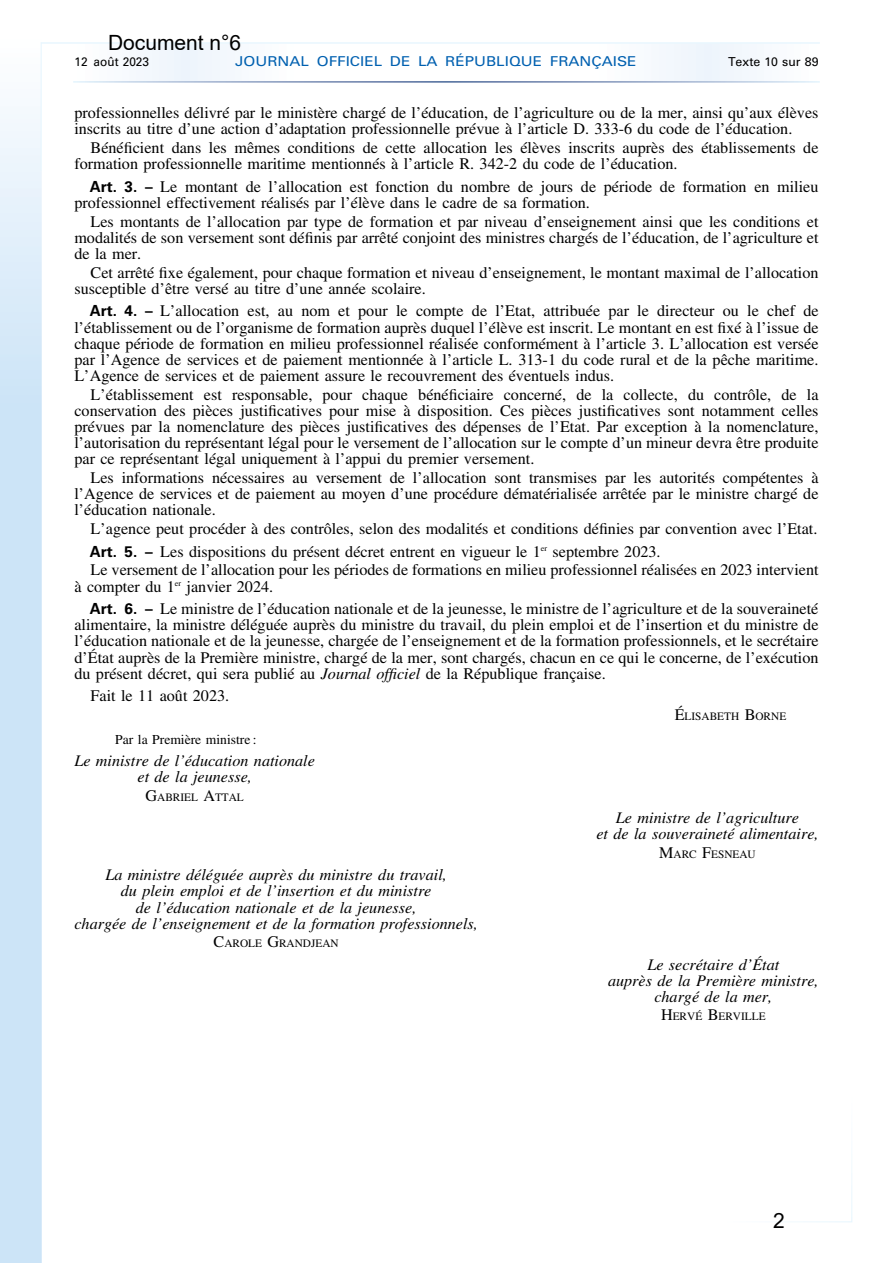
<style>
.page{position:relative;width:893px;height:1263px;background:#fff}
.page>*{position:absolute;margin:0;border:0;box-sizing:border-box;transform-origin:0 0}
.t1{font:21px "Arial";color:#000}
.t2{font:16.2px/16.2px "Times LT Std";color:#000}
.t3{font:italic 16.2px/16.2px "Times LT Std";color:#000;text-align:center}
.t4{font:13.65px "Univers LT Std";color:#0060b0;scale:1.13 1}
.t5{font:13.65px "Times LT Std";color:#000}
.t6{font:12.3px "Univers LT Std";color:#000}
.t7{font:11.25px "Times LT Std";color:#000}
.s1{font-family:"Univers LT Std";font-weight:700;font-size:15.3px}
.s2{font-style:italic}
.s3{font-size:16.2px}
</style>
<div class="page">
<img style="left:0;top:42px;width:852px;height:1221px">
<p class="t1" style="left:108px;top:28px;width:135px">Document n°6</p>
<p class="t6" style="left:74px;top:54px;width:76px">12 août 2023</p>
<p class="t4" style="left:235px;top:53px;width:357px">JOURNAL OFFICIEL DE LA RÉPUBLIQUE FRANÇAISE</p>
<p class="t6" style="left:728px;top:54px;width:92px">Texte 10 sur 89</p>
<p class="t2" style="left:74px;top:105px;width:746px">professionnelles délivré par le ministère chargé de l’éducation, de l’agriculture ou de la mer, ainsi qu’aux élèves inscrits au titre d’une action d’adaptation professionnelle prévue à l’article D. 333-6 du code de l’éducation.</p>
<p class="t2" style="left:74px;top:139px;width:746px;text-indent:16px">Bénéficient dans les mêmes conditions de cette allocation les élèves inscrits auprès des établissements de formation professionnelle maritime mentionnés à l’article R. 342-2 du code de l’éducation.</p>
<p class="t2" style="left:74px;top:178px;width:746px;text-indent:15px"><span class="s1">Art. 3. –</span> Le montant de l’allocation est fonction du nombre de jours de période de formation en milieu professionnel effectivement réalisés par l’élève dans le cadre de sa formation.</p>
<p class="t2" style="left:74px;top:213px;width:746px;text-align:justify;text-indent:16px">Les montants de l’allocation par type de formation et par niveau d’enseignement ainsi que les conditions et modalités de son versement sont définis par arrêté conjoint des ministres chargés de l’éducation, de l’agriculture et de la mer.</p>
<p class="t2" style="left:74px;top:264px;width:746px;text-indent:16px">Cet arrêté fixe également, pour chaque formation et niveau d’enseignement, le montant maximal de l’allocation susceptible d’être versé au titre d’une année scolaire.</p>
<p class="t2" style="left:74px;top:303px;width:746px;text-align:justify;text-indent:15px"><span class="s1">Art. 4. –</span> L’allocation est, au nom et pour le compte de l’Etat, attribuée par le directeur ou le chef de l’établissement ou de l’organisme de formation auprès duquel l’élève est inscrit. Le montant en est fixé à l’issue de chaque période de formation en milieu professionnel réalisée conformément à l’article 3. L’allocation est versée par l’Agence de services et de paiement mentionnée à l’article L. 313-1 du code rural et de la pêche maritime.<br>L’Agence de services et de paiement assure le recouvrement des éventuels indus.</p>
<p class="t2" style="left:74px;top:386px;width:746px;text-align:justify;text-indent:16px">L’établissement est responsable, pour chaque bénéficiaire concerné, de la collecte, du contrôle, de la conservation des pièces justificatives pour mise à disposition. Ces pièces justificatives sont notamment celles prévues par la nomenclature des pièces justificatives des dépenses de l’Etat. Par exception à la nomenclature, l’autorisation du représentant légal pour le versement de l’allocation sur le compte d’un mineur devra être produite par ce représentant légal uniquement à l’appui du premier versement.</p>
<p class="t2" style="left:74px;top:469px;width:746px;text-align:justify;text-indent:16px">Les informations nécessaires au versement de l’allocation sont transmises par les autorités compétentes à l’Agence de services et de paiement au moyen d’une procédure dématérialisée arrêtée par le ministre chargé de l’éducation nationale.</p>
<p class="t2" style="left:90px;top:517px;width:729px;line-height:22.5px">L’agence peut procéder à des contrôles, selon des modalités et conditions définies par convention avec l’Etat.<br><span class="s1">Art. 5. –</span> Les dispositions du présent décret entrent en vigueur le 1<sup>er</sup> septembre 2023.</p>
<p class="t2" style="left:74px;top:562px;width:746px;text-indent:16px">Le versement de l’allocation pour les périodes de formations en milieu professionnel réalisées en 2023 intervient à compter du 1<sup>er</sup> janvier 2024.</p>
<p class="t2" style="left:74px;top:600px;width:746px;text-align:justify;text-indent:15px"><span class="s1">Art. 6. –</span> Le ministre de l’éducation nationale et de la jeunesse, le ministre de l’agriculture et de la souveraineté alimentaire, la ministre déléguée auprès du ministre du travail, du plein emploi et de l’insertion et du ministre de l’éducation nationale et de la jeunesse, chargée de l’enseignement et de la formation professionnels, et le secrétaire d’État auprès de la Première ministre, chargé de la mer, sont chargés, chacun en ce qui le concerne, de l’exécution du présent décret, qui sera publié au <span class="s2">Journal officiel</span> de la République française.</p>
<p class="t2" style="left:91px;top:688px;width:140px">Fait le 11 août 2023.</p>
<p class="t7" style="left:675px;top:709px;width:113px"><span class="s3">É</span>LISABETH <span class="s3">B</span>ORNE</p>
<p class="t5" style="left:115px;top:731px;width:143px">Par la Première ministre :</p>
<p class="t3" style="left:74px;top:753px;width:242px">Le ministre de l’éducation nationale et de la jeunesse,</p>
<p class="t7" style="left:145px;top:791px;width:100px"><span class="s3">G</span>ABRIEL <span class="s3">A</span>TTAL</p>
<p class="t3" style="left:596px;top:810px;width:224px">Le ministre de l’agriculture<br>et de la souveraineté alimentaire,</p>
<p class="t7" style="left:659px;top:848px;width:98px"><span class="s3">M</span>ARC <span class="s3">F</span>ESNEAU</p>
<p class="t3" style="left:74px;top:867px;width:405px">La ministre déléguée auprès du ministre du travail,<br>du plein emploi et de l’insertion et du ministre<br>de l’éducation nationale et de la jeunesse,<br>chargée de l’enseignement et de la formation professionnels,</p>
<p class="t7" style="left:214px;top:937px;width:127px"><span class="s3">C</span>AROLE <span class="s3">G</span>RANDJEAN</p>
<p class="t3" style="left:608px;top:956px;width:212px">Le secrétaire d’État<br>auprès de la Première ministre, chargé de la mer,</p>
<p class="t7" style="left:661px;top:1010px;width:106px"><span class="s3">H</span>ERVÉ <span class="s3">B</span>ERVILLE</p>
<p class="t1" style="left:773px;top:1206px;width:13px">2</p>
</div>
